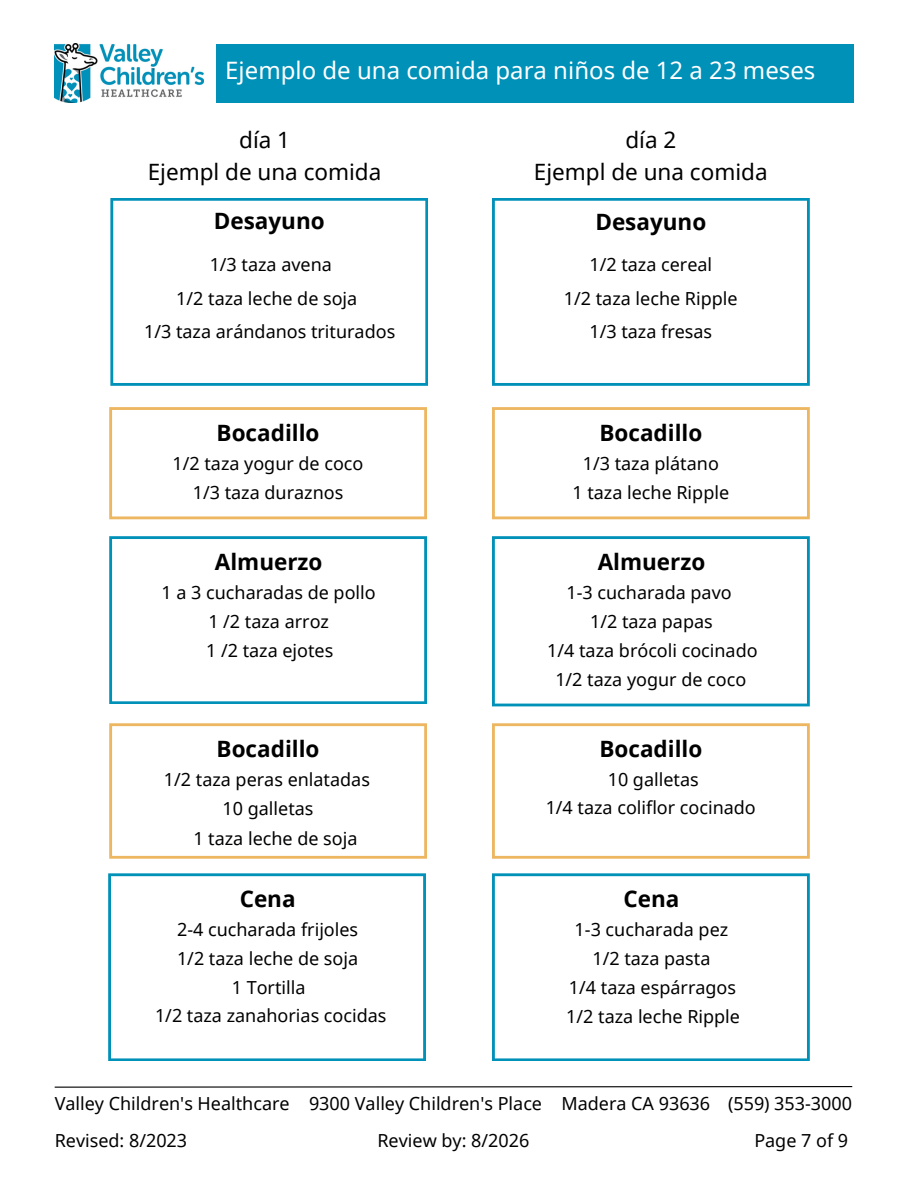
<style>
.page{position:relative;width:918px;height:1188px;background:#fff}
.page>*{position:absolute;margin:0;border:0;box-sizing:border-box;transform-origin:0 0}
.t1{font:24px "Noto Sans";color:#fff}
.t2{font:700 22.5px "Noto Sans";color:#000}
.t3{font:22.5px "Noto Sans";color:#000}
.t4{font:18px "Noto Sans";color:#000}
</style>
<div class="page">
<svg style="left:110px;top:198px;width:318px;height:188px"></svg>
<svg style="left:109px;top:407px;width:318px;height:112px"></svg>
<svg style="left:109px;top:536px;width:318px;height:168px"></svg>
<svg style="left:108px;top:873px;width:318px;height:188px"></svg>
<div style="left:216px;top:44px;width:638px;height:59px;background:#0091b9"></div>
<img style="left:55px;top:44px;width:148px;height:58px">
<svg style="left:492px;top:198px;width:318px;height:188px"></svg>
<svg style="left:492px;top:407px;width:318px;height:112px"></svg>
<svg style="left:492px;top:536px;width:318px;height:170px"></svg>
<svg style="left:109px;top:723px;width:318px;height:136px"></svg>
<svg style="left:492px;top:723px;width:318px;height:136px"></svg>
<svg style="left:492px;top:873px;width:318px;height:188px"></svg>
<svg style="left:54px;top:1086px;width:799px;height:2px;background:#6f6f6f"></svg>
<p class="t1" style="left:225px;top:53px;width:592px">Ejemplo de una comida para niños de 12 a 23 meses</p>
<p class="t3" style="left:239px;top:124px;width:52px">día 1</p>
<p class="t3" style="left:148px;top:156px;width:235px">Ejempl de una comida</p>
<p class="t2" style="left:214px;top:205px;width:112px">Desayuno</p>
<p class="t4" style="left:210px;top:252px;width:124px">1/3 taza avena</p>
<p class="t4" style="left:176px;top:285px;width:183px">1/2 taza leche de soja</p>
<p class="t4" style="left:144px;top:319px;width:253px">1/3 taza arándanos triturados</p>
<p class="t2" style="left:217px;top:417px;width:104px">Bocadillo</p>
<p class="t4" style="left:173px;top:451px;width:192px">1/2 taza yogur de coco</p>
<p class="t4" style="left:193px;top:480px;width:152px">1/3 taza duraznos</p>
<p class="t2" style="left:215px;top:546px;width:109px">Almuerzo</p>
<p class="t4" style="left:162px;top:579px;width:216px">1 a 3 cucharadas de pollo</p>
<p class="t4" style="left:208px;top:609px;width:122px">1 /2 taza arroz</p>
<p class="t4" style="left:206px;top:638px;width:129px">1 /2 taza ejotes</p>
<p class="t2" style="left:217px;top:733px;width:104px">Bocadillo</p>
<p class="t4" style="left:164px;top:767px;width:208px">1/2 taza peras enlatadas</p>
<p class="t4" style="left:223px;top:796px;width:92px">10 galletas</p>
<p class="t4" style="left:193px;top:826px;width:166px">1 taza leche de soja</p>
<p class="t2" style="left:240px;top:883px;width:57px">Cena</p>
<p class="t4" style="left:177px;top:917px;width:183px">2-4 cucharada frijoles</p>
<p class="t4" style="left:177px;top:946px;width:183px">1/2 taza leche de soja</p>
<p class="t4" style="left:232px;top:975px;width:75px">1 Tortilla</p>
<p class="t4" style="left:155px;top:1003px;width:233px">1/2 taza zanahorias cocidas</p>
<p class="t3" style="left:625px;top:124px;width:52px">día 2</p>
<p class="t3" style="left:534px;top:156px;width:235px">Ejempl de una comida</p>
<p class="t2" style="left:595px;top:206px;width:112px">Desayuno</p>
<p class="t4" style="left:589px;top:252px;width:124px">1/2 taza cereal</p>
<p class="t4" style="left:564px;top:285px;width:175px">1/2 taza leche Ripple</p>
<p class="t4" style="left:589px;top:319px;width:124px">1/3 taza fresas</p>
<p class="t2" style="left:599px;top:417px;width:104px">Bocadillo</p>
<p class="t4" style="left:583px;top:451px;width:138px">1/3 taza plátano</p>
<p class="t4" style="left:572px;top:480px;width:158px">1 taza leche Ripple</p>
<p class="t2" style="left:598px;top:546px;width:109px">Almuerzo</p>
<p class="t4" style="left:567px;top:579px;width:167px">1-3 cucharada pavo</p>
<p class="t4" style="left:590px;top:609px;width:124px">1/2 taza papas</p>
<p class="t4" style="left:547px;top:638px;width:212px">1/4 taza brócoli cocinado</p>
<p class="t4" style="left:555px;top:667px;width:192px">1/2 taza yogur de coco</p>
<p class="t2" style="left:599px;top:733px;width:104px">Bocadillo</p>
<p class="t4" style="left:608px;top:767px;width:92px">10 galletas</p>
<p class="t4" style="left:546px;top:795px;width:212px">1/4 taza coliflor cocinado</p>
<p class="t2" style="left:624px;top:883px;width:57px">Cena</p>
<p class="t4" style="left:575px;top:917px;width:155px">1-3 cucharada pez</p>
<p class="t4" style="left:592px;top:946px;width:120px">1/2 taza pasta</p>
<p class="t4" style="left:569px;top:975px;width:169px">1/4 taza espárragos</p>
<p class="t4" style="left:566px;top:1004px;width:175px">1/2 taza leche Ripple</p>
<p class="t4" style="left:55px;top:1091px;width:237px">Valley Children's Healthcare</p>
<p class="t4" style="left:309px;top:1091px;width:235px">9300 Valley Children's Place</p>
<p class="t4" style="left:561px;top:1091px;width:150px">Madera CA 93636</p>
<p class="t4" style="left:728px;top:1091px;width:125px">(559) 353-3000</p>
<p class="t4" style="left:55px;top:1128px;width:134px">Revised: 8/2023</p>
<p class="t4" style="left:377px;top:1128px;width:153px">Review by: 8/2026</p>
<p class="t4" style="left:754px;top:1128px;width:95px">Page 7 of 9</p>
</div>
